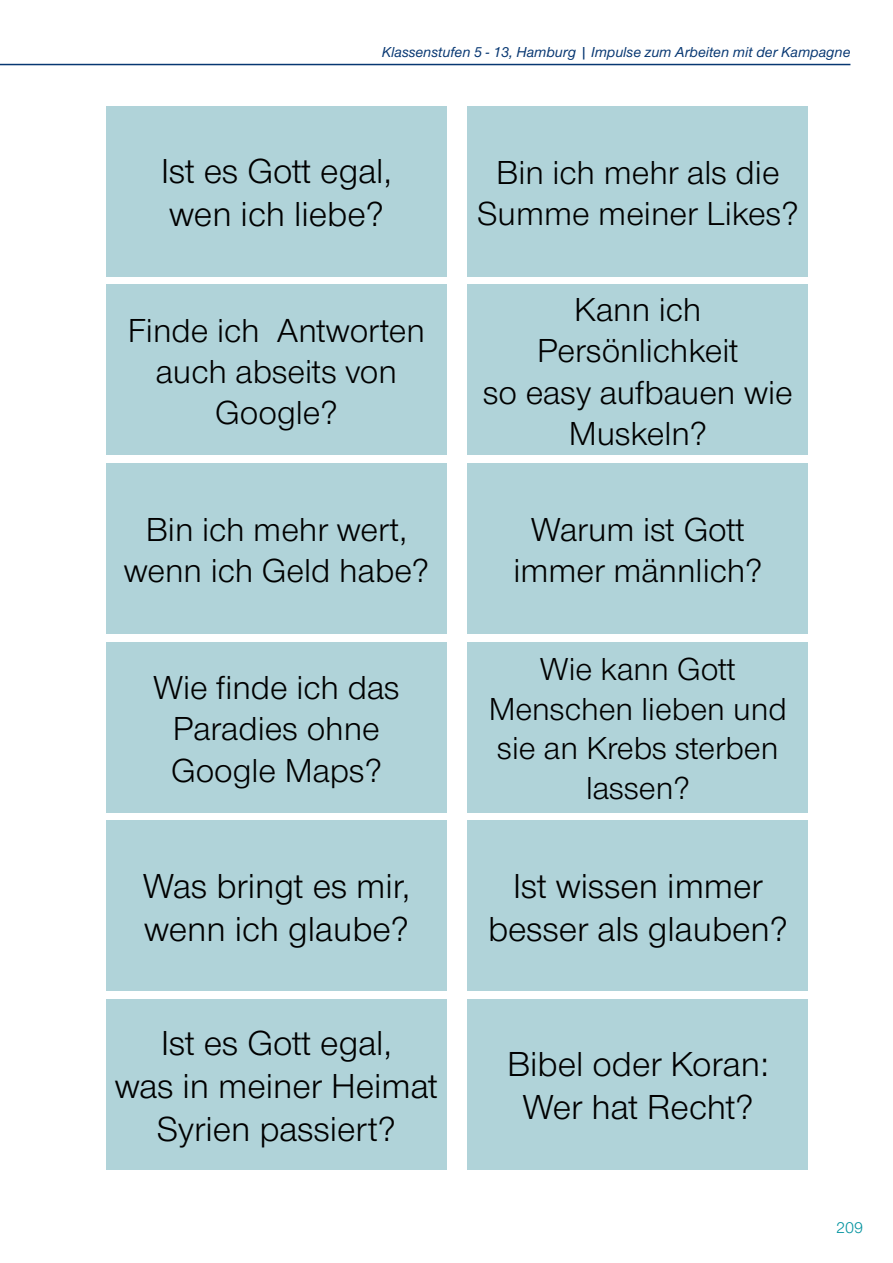
<style>
.page{position:relative;width:893px;height:1263px;background:#fff}
.page>*{position:absolute;margin:0;border:0;box-sizing:border-box;transform-origin:0 0}
.t1{font:36px/43.2px "Nordelbica";color:#000;text-align:center}
.t2{font:34.5px/41.4px "Nordelbica";color:#000;text-align:center}
.t3{font:33px/39.6px "Nordelbica";color:#000;text-align:center}
.t4{font:16.5px "Nordelbica";color:#00929e}
.t5{font:italic 500 15px "Nordelbica";color:#073772}
</style>
<div class="page">
<hr style="left:0;top:64px;width:850px;height:1px;background:#073772">
<div style="left:468px;top:106px;width:340px;height:170px;background:#b0d3d9"></div>
<div style="left:468px;top:285px;width:340px;height:170px;background:#b0d3d9"></div>
<div style="left:468px;top:463px;width:340px;height:171px;background:#b0d3d9"></div>
<div style="left:468px;top:642px;width:340px;height:170px;background:#b0d3d9"></div>
<div style="left:468px;top:821px;width:340px;height:170px;background:#b0d3d9"></div>
<div style="left:468px;top:999px;width:340px;height:170px;background:#b0d3d9"></div>
<div style="left:106px;top:106px;width:340px;height:170px;background:#b0d3d9"></div>
<div style="left:106px;top:285px;width:340px;height:170px;background:#b0d3d9"></div>
<div style="left:106px;top:463px;width:340px;height:171px;background:#b0d3d9"></div>
<div style="left:106px;top:642px;width:340px;height:170px;background:#b0d3d9"></div>
<div style="left:106px;top:821px;width:340px;height:170px;background:#b0d3d9"></div>
<div style="left:106px;top:999px;width:340px;height:170px;background:#b0d3d9"></div>
<p class="t5" style="left:382px;top:44px;width:470px">Klassenstufen 5 - 13, Hamburg | Impulse zum Arbeiten mit der Kampagne</p>
<p class="t1" style="left:161px;top:150px;width:232px;text-align:left">Ist es Gott egal, wen ich liebe?</p>
<p class="t2" style="left:128px;top:310px;width:299px">Finde ich Antworten auch abseits von<br>Google?</p>
<p class="t2" style="left:124px;top:509px;width:307px">Bin ich mehr wert, wenn ich Geld habe?</p>
<p class="t2" style="left:153px;top:667px;width:248px">Wie finde ich das<br>Paradies ohne<br>Google Maps?</p>
<p class="t1" style="left:143px;top:864px;width:269px;text-align:left">Was bringt es mir, wenn ich glaube?</p>
<p class="t1" style="left:115px;top:1021px;width:325px">Ist es Gott egal,<br>was in meiner Heimat<br>Syrien passiert?</p>
<p class="t2" style="left:477px;top:152px;width:323px">Bin ich mehr als die<br>Summe meiner Likes?</p>
<p class="t2" style="left:483px;top:289px;width:311px">Kann ich<br>Persönlichkeit<br>so easy aufbauen wie<br>Muskeln?</p>
<p class="t2" style="left:513px;top:509px;width:250px">Warum ist Gott immer männlich?</p>
<p class="t3" style="left:489px;top:650px;width:300px">Wie kann Gott<br>Menschen lieben und sie an Krebs sterben lassen?</p>
<p class="t1" style="left:488px;top:864px;width:301px">Ist wissen immer besser als glauben?</p>
<p class="t1" style="left:507px;top:1043px;width:263px">Bibel oder Koran:<br>Wer hat Recht?</p>
<p class="t4" style="left:836px;top:1218px;width:29px">209</p>
</div>
